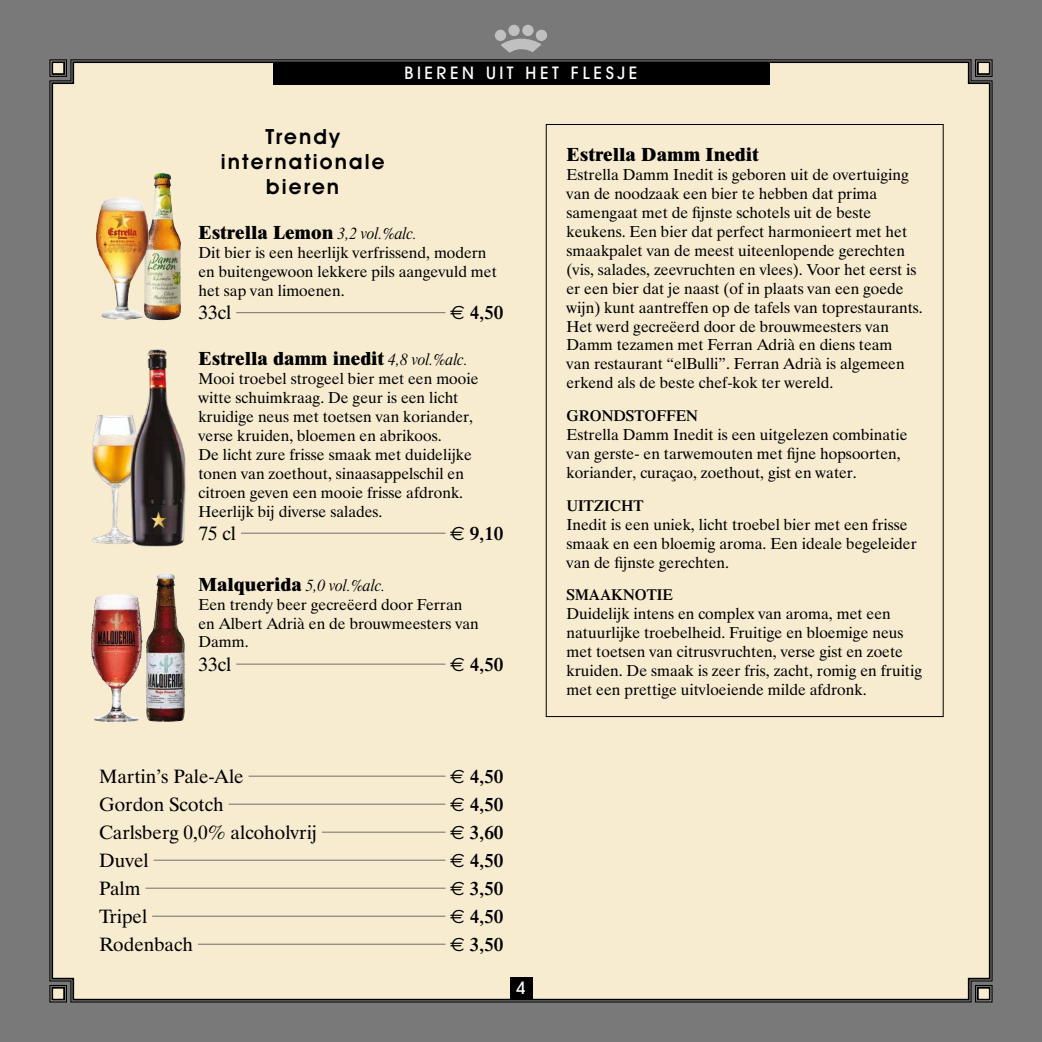
<style>
.page{position:relative;width:1042px;height:1042px;background:#797979}
.page>*{position:absolute;margin:0;border:0;box-sizing:border-box;transform-origin:0 0}
.t1{font:600 21px/25.2px "Avant Garde IT Cby BT";letter-spacing:.1em;color:#000;text-align:center}
.t2{font:19.25px "Dutch 801 BT";color:#000}
.t3{font:800 19.25px "Dutch 801 BT";color:#000}
.t4{font:600 19.25px "Dutch 801 BT";color:#000}
.t5{font:500 17.5px "Avant Garde IT Cby BT";letter-spacing:.2em;color:#fff}
.t6{font:15.75px/18.9px "Dutch 801 BT";color:#000}
.t7{font:600 15.75px "Dutch 801 BT";color:#000}
.t8{font:15.75px "Dutch 801 BT Italic Headline";color:#000}
.s1{font-family:"Dutch 801 BT Italic Headline";font-weight:400;font-size:15.75px}
.s2{font-family:"Euro Sans";font-weight:400}
.s3{font-family:"Dutch 801 BT";font-weight:800;font-size:19.25px}
</style>
<div class="page">
<div style="left:50px;top:60px;width:941px;height:941px;background:#f7ebd0"></div>
<div style="left:273px;top:62px;width:496px;height:22px;background:#000"></div>
<div style="left:510px;top:977px;width:22px;height:22px;background:#000"></div>
<div style="left:495px;top:30px;width:11px;height:11px;background:#c1c0c0;border-radius:50%"></div>
<div style="left:508px;top:25px;width:12px;height:11px;background:#c1c0c0;border-radius:50%"></div>
<div style="left:536px;top:30px;width:11px;height:11px;background:#c1c0c0;border-radius:50%"></div>
<div style="left:522px;top:25px;width:11px;height:11px;background:#c1c0c0;border-radius:50%"></div>
<svg style="left:501px;top:39px;width:40px;height:14px"></svg>
<svg style="left:49px;top:985px;width:18px;height:17px"></svg>
<div style="left:51px;top:987px;width:14px;height:13px;border:2px solid #000"></div>
<svg style="left:975px;top:985px;width:17px;height:17px"></svg>
<div style="left:977px;top:987px;width:13px;height:13px;border:2px solid #000"></div>
<hr style="left:236px;top:312px;width:209px;height:1px;background:#797979">
<hr style="left:241px;top:533px;width:204px;height:1px;background:#797979">
<hr style="left:236px;top:663px;width:209px;height:2px;background:#797979">
<hr style="left:249px;top:775px;width:196px;height:2px;background:#797979">
<hr style="left:229px;top:803px;width:216px;height:2px;background:#797979">
<hr style="left:322px;top:831px;width:123px;height:2px;background:#797979">
<hr style="left:154px;top:859px;width:291px;height:2px;background:#797979">
<hr style="left:145px;top:887px;width:300px;height:2px;background:#797979">
<hr style="left:152px;top:915px;width:293px;height:2px;background:#797979">
<hr style="left:198px;top:943px;width:247px;height:2px;background:#797979">
<img style="left:144px;top:174px;width:31px;height:146px">
<img style="left:96px;top:197px;width:53px;height:123px">
<img style="left:81px;top:340px;width:115px;height:216px">
<svg style="left:49px;top:59px;width:18px;height:18px"></svg>
<div style="left:51px;top:61px;width:14px;height:14px;border:2px solid #000"></div>
<svg style="left:975px;top:59px;width:17px;height:18px"></svg>
<div style="left:977px;top:61px;width:13px;height:14px;border:2px solid #000"></div>
<img style="left:145px;top:574px;width:40px;height:148px">
<p class="t5" style="left:404px;top:62px;width:234px">BIEREN UIT HET FLESJE</p>
<h1 class="t1" style="left:221px;top:124px;width:165px">Trendy internationale bieren</h1>
<p class="t3" style="left:198px;top:221px;width:220px">Estrella Lemon <span class="s1">3,2 vol.%alc.</span></p>
<p class="t6" style="left:198px;top:243px;width:300px">Dit bier is een heerlijk verfrissend, modern en buitengewoon lekkere pils aangevuld met het sap van limoenen.</p>
<p class="t2" style="left:198px;top:300px;width:34px">33cl</p>
<p class="t4" style="left:450px;top:300px;width:55px"><span class="s2">€</span> 4,50</p>
<p class="t3" style="left:198px;top:347px;width:271px">Estrella damm inedit <span class="s1">4,8 vol.%alc.</span></p>
<p class="t6" style="left:198px;top:369px;width:282px">Mooi troebel strogeel bier met een mooie witte schuimkraag. De geur is een licht kruidige neus met toetsen van koriander, verse kruiden, bloemen en abrikoos.<br>De licht zure frisse smaak met duidelijke tonen van zoethout, sinaasappelschil en citroen geven een mooie frisse afdronk.<br>Heerlijk bij diverse salades.</p>
<p class="t2" style="left:198px;top:521px;width:39px">75 cl</p>
<p class="t4" style="left:450px;top:521px;width:55px"><span class="s2">€</span> 9,10</p>
<p class="t8" style="left:198px;top:575px;width:188px"><span class="s3">Malquerida</span> 5,0 vol.%alc.</p>
<p class="t6" style="left:198px;top:594px;width:282px">Een trendy beer gecreëerd door Ferran en Albert Adrià en de brouwmeesters van<br>Damm.</p>
<p class="t2" style="left:198px;top:652px;width:34px">33cl</p>
<p class="t4" style="left:450px;top:652px;width:55px"><span class="s2">€</span> 4,50</p>
<p class="t2" style="left:99px;top:764px;width:146px">Martin’s Pale-Ale</p>
<p class="t4" style="left:450px;top:764px;width:55px"><span class="s2">€</span> 4,50</p>
<p class="t2" style="left:99px;top:792px;width:126px">Gordon Scotch</p>
<p class="t4" style="left:450px;top:792px;width:55px"><span class="s2">€</span> 4,50</p>
<p class="t2" style="left:99px;top:820px;width:219px">Carlsberg 0,0% alcoholvrij</p>
<p class="t4" style="left:450px;top:820px;width:55px"><span class="s2">€</span> 3,60</p>
<p class="t2" style="left:99px;top:848px;width:51px">Duvel</p>
<p class="t4" style="left:450px;top:848px;width:55px"><span class="s2">€</span> 4,50</p>
<p class="t2" style="left:99px;top:876px;width:43px">Palm</p>
<p class="t4" style="left:450px;top:876px;width:55px"><span class="s2">€</span> 3,50</p>
<p class="t2" style="left:99px;top:904px;width:50px">Tripel</p>
<p class="t4" style="left:450px;top:904px;width:55px"><span class="s2">€</span> 4,50</p>
<p class="t2" style="left:99px;top:932px;width:95px">Rodenbach</p>
<p class="t4" style="left:450px;top:932px;width:55px"><span class="s2">€</span> 3,50</p>
<p class="t5" style="left:516px;top:977px;width:12px">4</p>
<p class="t3" style="left:566px;top:143px;width:194px">Estrella Damm Inedit</p>
<p class="t6" style="left:566px;top:165px;width:358px">Estrella Damm Inedit is geboren uit de overtuiging van de noodzaak een bier te hebben dat prima samengaat met de fijnste schotels uit de beste keukens. Een bier dat perfect harmonieert met het smaakpalet van de meest uiteenlopende gerechten (vis, salades, zeevruchten en vlees). Voor het eerst is er een bier dat je naast (of in plaats van een goede wijn) kunt aantreffen op de tafels van toprestaurants.<br>Het werd gecreëerd door de brouwmeesters van Damm tezamen met Ferran Adrià en diens team<br>van restaurant “elBulli”. Ferran Adrià is algemeen erkend als de beste chef-kok ter wereld.</p>
<p class="t7" style="left:566px;top:406px;width:133px">GRONDSTOFFEN</p>
<p class="t6" style="left:566px;top:425px;width:342px">Estrella Damm Inedit is een uitgelezen combinatie van gerste- en tarwemouten met fijne hopsoorten, koriander, curaçao, zoethout, gist en water.</p>
<p class="t7" style="left:566px;top:496px;width:79px">UITZICHT</p>
<p class="t6" style="left:566px;top:515px;width:352px">Inedit is een uniek, licht troebel bier met een frisse smaak en een bloemig aroma. Een ideale begeleider van de fijnste gerechten.</p>
<p class="t7" style="left:566px;top:585px;width:108px">SMAAKNOTIE</p>
<p class="t6" style="left:566px;top:604px;width:357px">Duidelijk intens en complex van aroma, met een natuurlijke troebelheid. Fruitige en bloemige neus met toetsen van citrusvruchten, verse gist en zoete kruiden. De smaak is zeer fris, zacht, romig en fruitig met een prettige uitvloeiende milde afdronk.</p>
</div>
